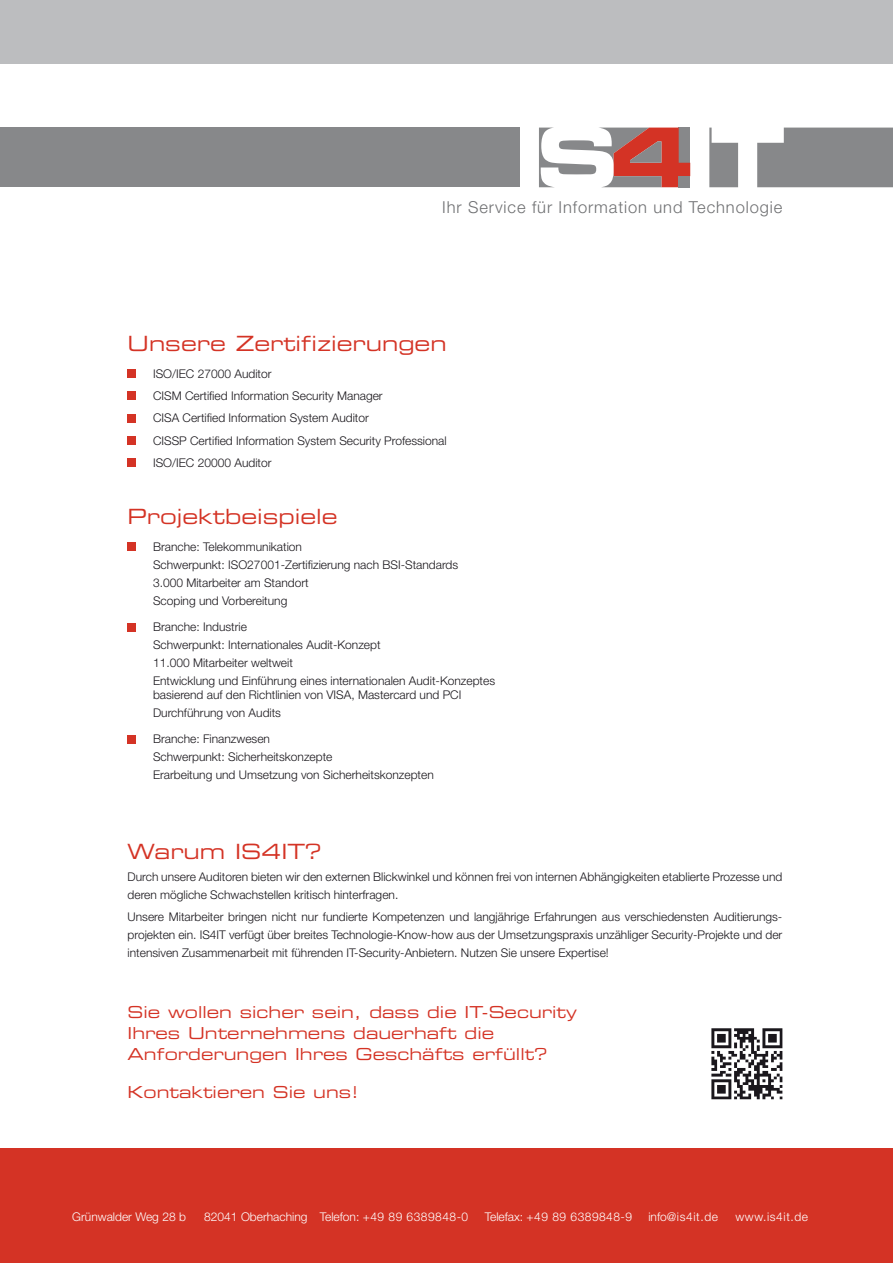
<style>
.page{position:relative;width:893px;height:1263px;background:#fff}
.page>*{position:absolute;margin:0;border:0;box-sizing:border-box;transform-origin:0 0}
.t1{font:21px "Eurostile Extended Two";color:#d43325}
.t2{font:16.5px/21px "Eurostile Extended Two";color:#d43325}
.t3{font:300 16.5px "Helvetica Neue";letter-spacing:.055em;color:#707173}
.t4{font:300 12px/18px "Helvetica Neue";color:#1a171c}
.t5{font:300 12px "Helvetica Neue";color:#fff}
.t6{font:300 12px "Helvetica Neue";letter-spacing:.05em;color:#fff}
.t7{font:300 12px "Helvetica Neue";letter-spacing:.04em;color:#fff}
</style>
<div class="page">
<div style="left:757px;top:128px;width:136px;height:59px;background:#87888a"></div>
<svg style="left:709px;top:128px;width:29px;height:59px"></svg>
<svg style="left:539px;top:128px;width:151px;height:59px"></svg>
<div style="left:0;top:128px;width:520px;height:59px;background:#87888a"></div>
<div style="left:0;top:1148px;width:893px;height:115px;background:#d43325"></div>
<div style="left:0;top:0;width:893px;height:64px;background:#bcbdbf"></div>
<div style="left:128px;top:369px;width:8px;height:9px;background:#d43325"></div>
<div style="left:128px;top:392px;width:8px;height:8px;background:#d43325"></div>
<div style="left:128px;top:414px;width:8px;height:8px;background:#d43325"></div>
<div style="left:128px;top:436px;width:8px;height:9px;background:#d43325"></div>
<div style="left:128px;top:458px;width:8px;height:9px;background:#d43325"></div>
<div style="left:128px;top:542px;width:8px;height:9px;background:#d43325"></div>
<div style="left:128px;top:623px;width:8px;height:8px;background:#d43325"></div>
<div style="left:128px;top:735px;width:8px;height:8px;background:#d43325"></div>
<svg style="left:711px;top:1028px;width:71px;height:71px"></svg>
<h2 class="t3" style="left:442px;top:197px;width:342px">Ihr Service für Information und Technologie</h2>
<h1 class="t1" style="left:128px;top:330px;width:321px">Unsere Zertifizierungen</h1>
<p class="t4" style="left:153px;top:362px;width:295px;line-height:22.2px">ISO/IEC 27000 Auditor<br>CISM Certified Information Security Manager<br>CISA Certified Information System Auditor<br>CISSP Certified Information System Security Professional ISO/IEC 20000 Auditor</p>
<h1 class="t1" style="left:128px;top:502px;width:211px">Projektbeispiele</h1>
<p class="t4" style="left:153px;top:537px;width:307px">Branche: Telekommunikation<br>Schwerpunkt: ISO27001-Zertifizierung nach BSI-Standards 3.000 Mitarbeiter am Standort<br>Scoping und Vorbereitung</p>
<p class="t4" style="left:153px;top:618px;width:344px">Branche: Industrie<br>Schwerpunkt: Internationales Audit-Konzept<br>11.000 Mitarbeiter weltweit<br>Entwicklung und Einführung eines internationalen Audit-Konzeptes</p>
<p class="t4" style="left:153px;top:685px;width:310px">basierend auf den Richtlinien von VISA, Mastercard und PCI<br>Durchführung von Audits</p>
<p class="t4" style="left:153px;top:730px;width:282px">Branche: Finanzwesen<br>Schwerpunkt: Sicherheitskonzepte<br>Erarbeitung und Umsetzung von Sicherheitskonzepten</p>
<h1 class="t1" style="left:128px;top:837px;width:196px">Warum IS4IT?</h1>
<p class="t4" style="left:128px;top:867px;width:656px">Durch unsere Auditoren bieten wir den externen Blickwinkel und können frei von internen Abhängigkeiten etablierte Prozesse und deren mögliche Schwachstellen kritisch hinterfragen.</p>
<p class="t4" style="left:128px;top:908px;width:656px">Unsere Mitarbeiter bringen nicht nur fundierte Kompetenzen und langjährige Erfahrungen aus verschiedensten Auditierungs&shy;projekten ein. IS4IT verfügt über breites Technologie-Know-how aus der Umsetzungspraxis unzähliger Security-Projekte und der intensiven Zusammenarbeit mit führenden IT-Security-Anbietern. Nutzen Sie unsere Expertise!</p>
<h2 class="t2" style="left:128px;top:1001px;width:451px">Sie wollen sicher sein, dass die IT-Security<br>Ihres Unternehmens dauerhaft die<br>Anforderungen Ihres Geschäfts erfüllt?</h2>
<h2 class="t2" style="left:128px;top:1081px;width:233px">Kontaktieren Sie uns!</h2>
<p class="t5" style="left:72px;top:1210px;width:115px">Grünwalder Weg 28 b</p>
<p class="t5" style="left:204px;top:1210px;width:265px">82041 Oberhaching Telefon: +49 89 6389848-0</p>
<p class="t7" style="left:485px;top:1210px;width:149px">Telefax: +49 89 6389848-9</p>
<p class="t6" style="left:648px;top:1210px;width:71px">info@is4it.de</p>
<p class="t6" style="left:735px;top:1210px;width:74px">www.is4it.de</p>
</div>
